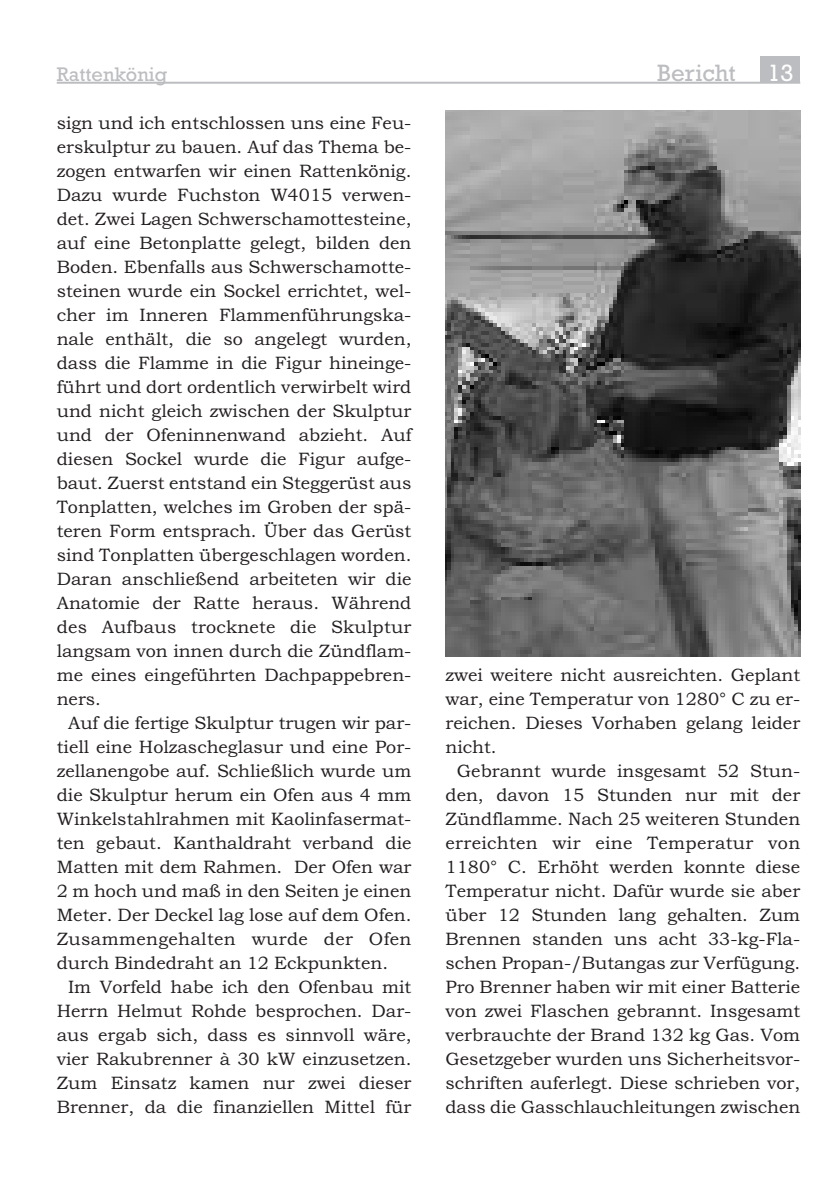
<style>
.page{position:relative;width:840px;height:1191px;background:#fff}
.page>*{position:absolute;margin:0;border:0;box-sizing:border-box;transform-origin:0 0}
.t1{font:24px "Rockwell";color:#bcbdc0}
.t2{font:24px "Rockwell";color:#fff}
.t3{font:20px "Rockwell";color:#bcbdc0}
.t4{font:18px/24px "Bookman Old Style";color:#231f20;text-align:justify}
</style>
<div class="page">
<hr style="left:57px;top:82px;width:742px;height:2px;background:#bcbdc0">
<div style="left:760px;top:57px;width:39px;height:26px;background:#bcbdc0"></div>
<img style="left:445px;top:110px;width:354px;height:546px">
<p class="t3" style="left:57px;top:62px;width:112px">Rattenkönig</p>
<h1 class="t1" style="left:656px;top:58px;width:80px">Bericht</h1>
<h1 class="t2" style="left:767px;top:58px;width:28px">13</h1>
<p class="t4" style="left:57px;top:110px;width:356px">sign und ich entschlossen uns eine Feu&shy;erskulptur zu bauen. Auf das Thema be&shy;zogen entwarfen wir einen Rattenkönig.<br>Dazu wurde Fuchston W4015 verwen&shy;det. Zwei Lagen Schwerschamottesteine, auf eine Betonplatte gelegt, bilden den Boden. Ebenfalls aus Schwerschamotte&shy;steinen wurde ein Sockel errichtet, wel&shy;cher im Inneren Flammenführungska&shy;nale enthält, die so angelegt wurden, dass die Flamme in die Figur hineinge&shy;führt und dort ordentlich verwirbelt wird und nicht gleich zwischen der Skulptur und der Ofeninnenwand abzieht. Auf diesen Sockel wurde die Figur aufge&shy;baut. Zuerst entstand ein Steggerüst aus Tonplatten, welches im Groben der spä&shy;teren Form entsprach. Über das Gerüst sind Tonplatten übergeschlagen worden.<br>Daran anschließend arbeiteten wir die Anatomie der Ratte heraus. Während des Aufbaus trocknete die Skulptur langsam von innen durch die Zündflam&shy;me eines eingeführten Dachpappebren&shy;ners.</p>
<p class="t4" style="left:57px;top:710px;width:356px;text-indent:11px">Auf die fertige Skulptur trugen wir par&shy;tiell eine Holzascheglasur und eine Por&shy;zellanengobe auf. Schließlich wurde um die Skulptur herum ein Ofen aus 4 mm Winkelstahlrahmen mit Kaolinfasermat&shy;ten gebaut. Kanthaldraht verband die Matten mit dem Rahmen. Der Ofen war 2 m hoch und maß in den Seiten je einen Meter. Der Deckel lag lose auf dem Ofen.<br>Zusammengehalten wurde der Ofen durch Bindedraht an 12 Eckpunkten.</p>
<p class="t4" style="left:57px;top:974px;width:356px;text-indent:11px">Im Vorfeld habe ich den Ofenbau mit Herrn Helmut Rohde besprochen. Dar&shy;aus ergab sich, dass es sinnvoll wäre, vier Rakubrenner à 30 kW einzusetzen.<br>Zum Einsatz kamen nur zwei dieser Brenner, da die finanziellen Mittel für</p>
<p class="t4" style="left:445px;top:662px;width:356px">zwei weitere nicht ausreichten. Geplant war, eine Temperatur von 1280° C zu er&shy;reichen. Dieses Vorhaben gelang leider nicht.</p>
<p class="t4" style="left:445px;top:758px;width:356px;text-indent:11px">Gebrannt wurde insgesamt 52 Stun&shy;den, davon 15 Stunden nur mit der Zündflamme. Nach 25 weiteren Stunden erreichten wir eine Temperatur von 1180° C. Erhöht werden konnte diese Temperatur nicht. Dafür wurde sie aber über 12 Stunden lang gehalten. Zum Brennen standen uns acht 33-kg-Fla&shy;schen Propan-/Butangas zur Verfügung.<br>Pro Brenner haben wir mit einer Batterie von zwei Flaschen gebrannt. Insgesamt verbrauchte der Brand 132 kg Gas. Vom Gesetzgeber wurden uns Sicherheitsvor&shy;schriften auferlegt. Diese schrieben vor, dass die Gasschlauchleitungen zwischen</p>
</div>
